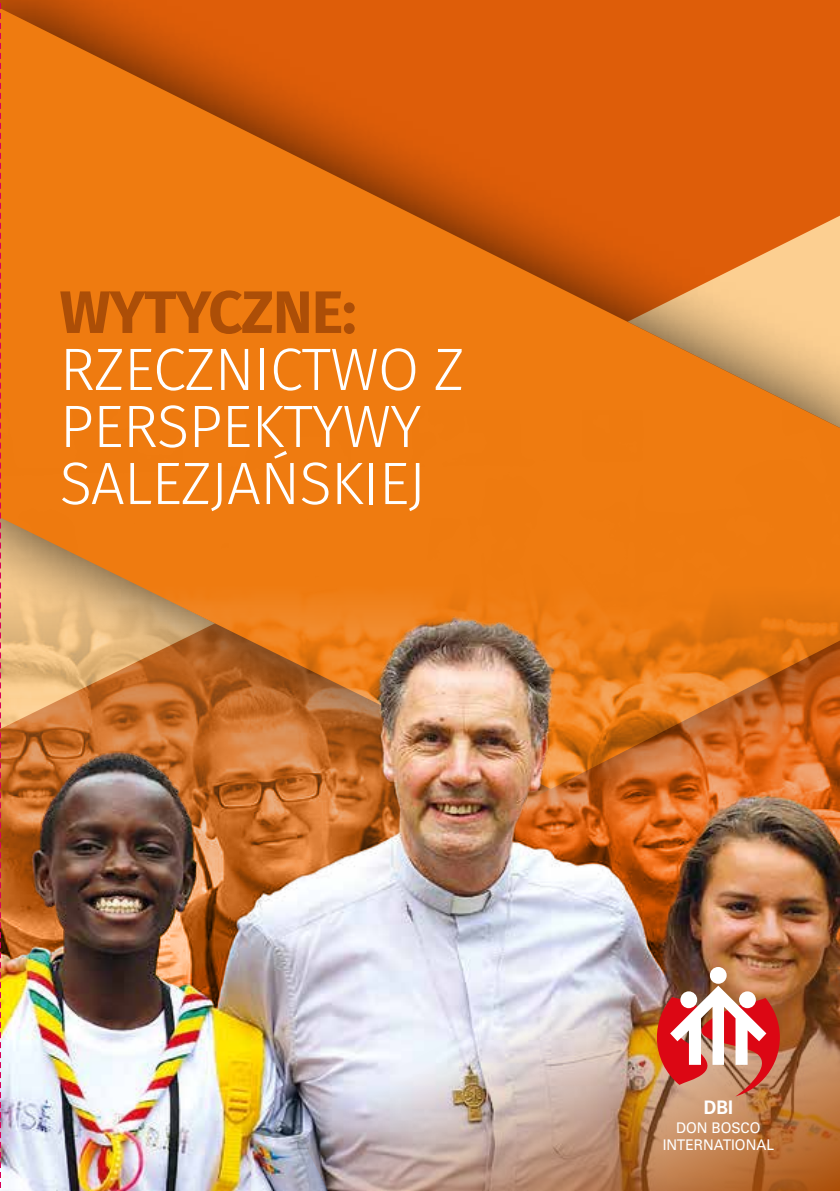
<style>
.page{position:relative;width:840px;height:1191px;background:#fff}
.page>*{position:absolute;margin:0;border:0;box-sizing:border-box;transform-origin:0 0}
.t1{font:300 59.8px/57px "Fira Sans";letter-spacing:-.015em;color:#fff}
.t2{font:700 59.8px "Fira Sans";letter-spacing:-.015em;color:#ac4e07}
.t3{font:700 18.6px "Univers LT Std";color:#fff;scale:.94 1}
.t4{font:14.6px/17.4px "Univers LT Std";color:#fff;text-align:center;scale:.94 1}
</style>
<div class="page">
<svg style="left:1px;top:8px;width:838px;height:402px;background:#de6d13"></svg>
<div style="left:1px;top:410px;width:838px;height:148px;background:#ef7b10"></div>
<img style="left:1px;top:558px;width:838px;height:633px">
<img style="left:292px;top:744px;width:547px;height:447px">
<div style="left:709px;top:967px;width:17px;height:16px;background:#fff;border-radius:50%"></div>
<img style="left:656px;top:985px;width:123px;height:111px">
<svg style="left:0;top:0;width:1px;height:1188px"></svg>
<p class="t2" style="left:60px;top:262px;width:298px">WYTYCZNE:</p>
<p class="t1" style="left:60px;top:340px;width:406px">RZECZNICTWO Z<br>PERSPEKTYWY<br>SALEZJAŃSKIEJ</p>
<p class="t3" style="left:703px;top:1096px;width:33px">DBI</p>
<p class="t4" style="left:662px;top:1119px;width:120px">DON BOSCO<br>INTERNATIONAL</p>
</div>
